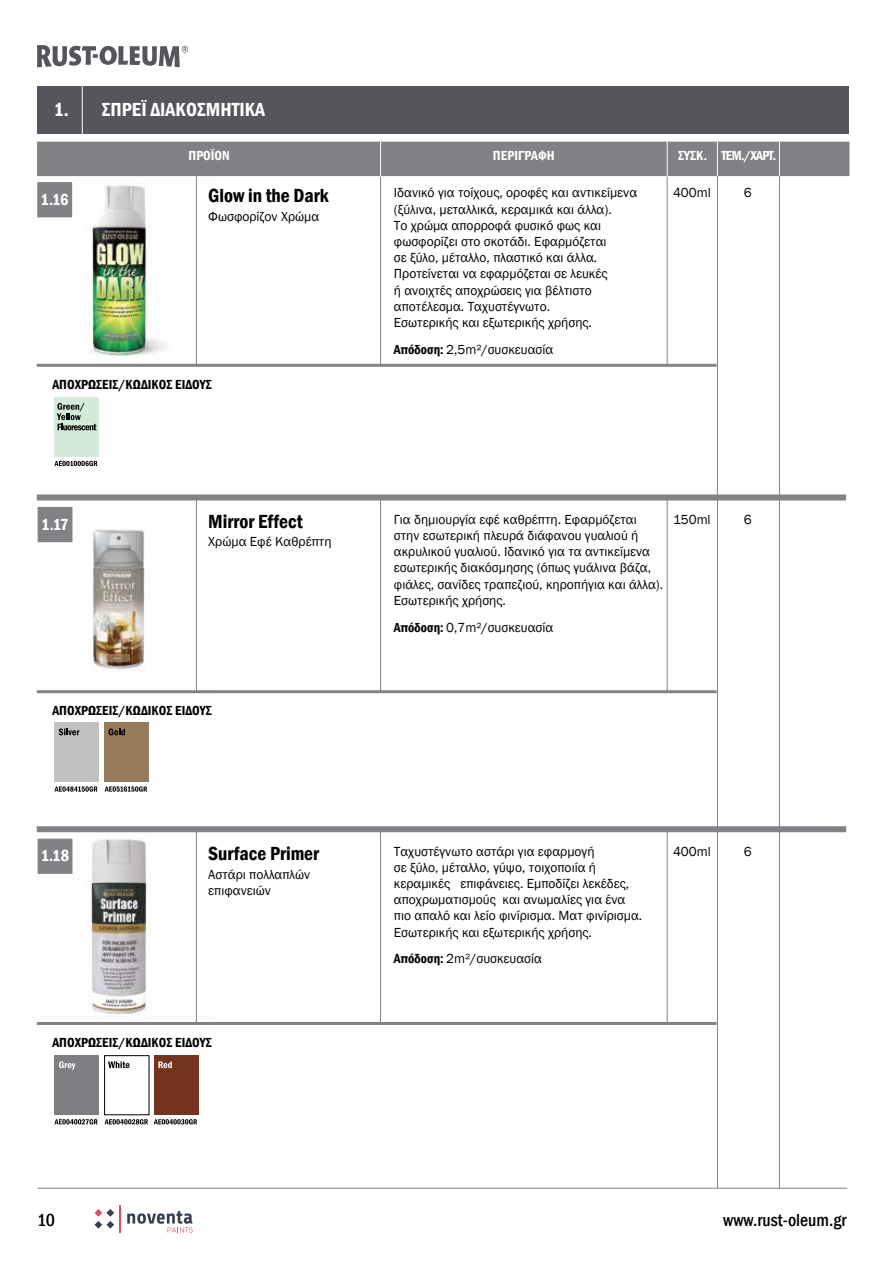
<style>
.page{position:relative;width:893px;height:1263px;background:#fff}
.page>*{position:absolute;margin:0;border:0;box-sizing:border-box;transform-origin:0 0}
.t1{font:600 condensed 19.5px "Franklin Gothic";color:#000}
.t2{font:600 condensed 19.5px "Franklin Gothic";color:#fff}
.t3{font:500 condensed 18px "Franklin Gothic";color:#000}
.t4{font:600 condensed 16.5px "Franklin Gothic";color:#fff}
.t5{font:13.5px/16.2px "Franklin Gothic";color:#000}
.t6{font:600 condensed 13.5px "Franklin Gothic";color:#000}
.t7{font:600 condensed 13.5px "Franklin Gothic";color:#fff}
.t8{font:600 condensed 13.5px "Franklin Gothic";letter-spacing:-.05em;color:#fff}
.s1{font-weight:600;font-stretch:condensed}
</style>
<div class="page">
<img style="left:36px;top:829px;width:177px;height:189px">
<img style="left:36px;top:499px;width:177px;height:189px">
<img style="left:37px;top:176px;width:176px;height:187px">
<hr style="left:380px;top:146px;width:1px;height:1012px;background:#808285">
<hr style="left:667px;top:176px;width:1px;height:1012px;background:#808285">
<hr style="left:196px;top:146px;width:1px;height:975px;background:#808285">
<div style="left:38px;top:693px;width:678px;height:134px;background:#fff"></div>
<div style="left:37px;top:142px;width:812px;height:34px;background:#808285"></div>
<hr style="left:380px;top:142px;width:1px;height:35px;background:#fff">
<hr style="left:667px;top:142px;width:1px;height:35px;background:#fff">
<hr style="left:717px;top:142px;width:1px;height:35px;background:#fff">
<hr style="left:779px;top:142px;width:1px;height:35px;background:#fff">
<hr style="left:717px;top:176px;width:1px;height:1012px;background:#808285">
<hr style="left:779px;top:176px;width:1px;height:1012px;background:#808285">
<div style="left:38px;top:86px;width:811px;height:48px;background:#54565b"></div>
<div style="left:38px;top:365px;width:678px;height:133px;background:#fff"></div>
<hr style="left:37px;top:364px;width:679px;height:3px;background:#808285">
<div style="left:37px;top:494px;width:809px;height:6px;background:#808285"></div>
<div style="left:37px;top:826px;width:809px;height:6px;background:#808285"></div>
<div style="left:38px;top:1022px;width:678px;height:166px;background:#fff"></div>
<hr style="left:37px;top:1022px;width:679px;height:3px;background:#808285">
<hr style="left:37px;top:690px;width:679px;height:3px;background:#808285">
<div style="left:54px;top:397px;width:45px;height:59px;background:#d5ebd9"></div>
<svg style="left:54px;top:461px;width:43px;height:5px"></svg>
<div style="left:54px;top:723px;width:45px;height:59px;background:#c2c0c0"></div>
<div style="left:105px;top:723px;width:44px;height:59px;background:#967c5d"></div>
<svg style="left:59px;top:728px;width:21px;height:7px"></svg>
<svg style="left:108px;top:728px;width:17px;height:7px"></svg>
<svg style="left:54px;top:786px;width:44px;height:6px"></svg>
<svg style="left:105px;top:786px;width:42px;height:6px"></svg>
<div style="left:54px;top:1056px;width:45px;height:59px;background:#7c7e81"></div>
<div style="left:104px;top:1055px;width:45px;height:60px;border:1px solid #000"></div>
<svg style="left:59px;top:1061px;width:17px;height:9px"></svg>
<svg style="left:108px;top:1061px;width:22px;height:7px"></svg>
<svg style="left:54px;top:1119px;width:44px;height:5px"></svg>
<svg style="left:105px;top:1119px;width:43px;height:5px"></svg>
<div style="left:154px;top:1056px;width:44px;height:59px;background:#75331f"></div>
<svg style="left:158px;top:1061px;width:14px;height:7px"></svg>
<svg style="left:154px;top:1119px;width:43px;height:5px"></svg>
<hr style="left:38px;top:1188px;width:809px;height:1px;background:#808285">
<svg style="left:57px;top:403px;width:39px;height:27px"></svg>
<div style="left:37px;top:182px;width:35px;height:35px;background:#808285"></div>
<hr style="left:82px;top:86px;width:1px;height:50px;background:#fff">
<div style="left:38px;top:507px;width:34px;height:35px;background:#808285"></div>
<div style="left:38px;top:839px;width:34px;height:35px;background:#808285"></div>
<svg style="left:95px;top:1209px;width:19px;height:19px"></svg>
<svg style="left:120px;top:1206px;width:1px;height:27px"></svg>
<svg style="left:127px;top:1211px;width:66px;height:21px"></svg>
<svg style="left:37px;top:45px;width:151px;height:22px"></svg>
<h1 class="t2" style="left:54px;top:96px;width:213px">1. ΣΠΡΕΪ ΔΙΑΚΟΣΜΗΤΙΚΑ</h1>
<p class="t4" style="left:41px;top:188px;width:30px">1.16</p>
<p class="t7" style="left:189px;top:146px;width:43px">ΠΡΟΪΟΝ</p>
<p class="t7" style="left:493px;top:146px;width:63px">ΠΕΡΙΓΡΑΦΗ</p>
<p class="t8" style="left:678px;top:146px;width:100px">ΣΥΣΚ. TEM./XAΡT.</p>
<p class="t5" style="left:394px;top:185px;width:245px">Ιδανικό για τοίχους, οροφές και αντικείμενα (ξύλινα, μεταλλικά, κεραμικά και άλλα).<br>Το χρώμα απορροφά φυσικό φως και φωσφορίζει στο σκοτάδι. Εφαρμόζεται<br>σε ξύλο, μέταλλο, πλαστικό και άλλα.<br>Προτείνεται να εφαρμόζεται σε λευκές<br>ή ανοιχτές αποχρώσεις για βέλτιστο αποτέλεσμα. Ταχυστέγνωτο.<br>Εσωτερικής και εξωτερικής χρήσης.</p>
<p class="t5" style="left:394px;top:341px;width:161px"><span class="s1">Απόδοση:</span> 2,5m²/συσκευασία</p>
<h1 class="t1" style="left:208px;top:182px;width:122px">Glow in the Dark</h1>
<p class="t5" style="left:208px;top:209px;width:113px">Φωσφορίζον Χρώμα</p>
<p class="t5" style="left:673px;top:185px;width:39px">400ml</p>
<p class="t5" style="left:744px;top:185px;width:9px">6</p>
<p class="t6" style="left:52px;top:375px;width:161px">AΠΟΧΡΩΣΕΙΣ/ΚΩΔΙΚΟΣ ΕΙΔΟΥΣ</p>
<p class="t4" style="left:41px;top:513px;width:29px">1.17</p>
<h1 class="t1" style="left:208px;top:508px;width:96px">Mirror Effect</h1>
<p class="t5" style="left:394px;top:511px;width:271px">Για δημιουργία εφέ καθρέπτη. Εφαρμόζεται στην εσωτερική πλευρά διάφανου γυαλιού ή ακρυλικού γυαλιού. Ιδανικό για τα αντικείμενα εσωτερικής διακόσμησης (όπως γυάλινα βάζα, φιάλες, σανίδες τραπεζιού, κηροπήγια και άλλα).<br>Εσωτερικής χρήσης.</p>
<p class="t5" style="left:394px;top:619px;width:161px"><span class="s1">Απόδοση:</span> 0,7m²/συσκευασία</p>
<p class="t5" style="left:208px;top:534px;width:125px">Χρώμα Εφέ Καθρέπτη</p>
<p class="t5" style="left:673px;top:511px;width:39px">150ml</p>
<p class="t5" style="left:744px;top:511px;width:9px">6</p>
<p class="t6" style="left:52px;top:702px;width:161px">AΠΟΧΡΩΣΕΙΣ/ΚΩΔΙΚΟΣ ΕΙΔΟΥΣ</p>
<p class="t4" style="left:41px;top:845px;width:30px">1.18</p>
<h1 class="t1" style="left:208px;top:840px;width:113px">Surface Primer</h1>
<p class="t5" style="left:394px;top:843px;width:250px">Ταχυστέγνωτο αστάρι για εφαρμογή<br>σε ξύλο, μέταλλο, γύψο, τοιχοποιία ή κεραμικές επιφάνειες. Εμποδίζει λεκέδες, αποχρωματισμούς και ανωμαλίες για ένα πιο απαλό και λείο φινίρισμα. Ματ φινίρισμα.<br>Εσωτερικής και εξωτερικής χρήσης.</p>
<p class="t5" style="left:394px;top:951px;width:150px"><span class="s1">Απόδοση:</span> 2m²/συσκευασία</p>
<p class="t5" style="left:208px;top:866px;width:104px">Αστάρι πολλαπλών επιφανειών</p>
<p class="t6" style="left:52px;top:1033px;width:161px">AΠΟΧΡΩΣΕΙΣ/ΚΩΔΙΚΟΣ ΕΙΔΟΥΣ</p>
<p class="t5" style="left:673px;top:843px;width:39px">400ml</p>
<p class="t5" style="left:744px;top:843px;width:9px">6</p>
<h2 class="t3" style="left:37px;top:1208px;width:19px">10</h2>
<h2 class="t3" style="left:723px;top:1208px;width:125px">www.rust-oleum.gr</h2>
</div>
